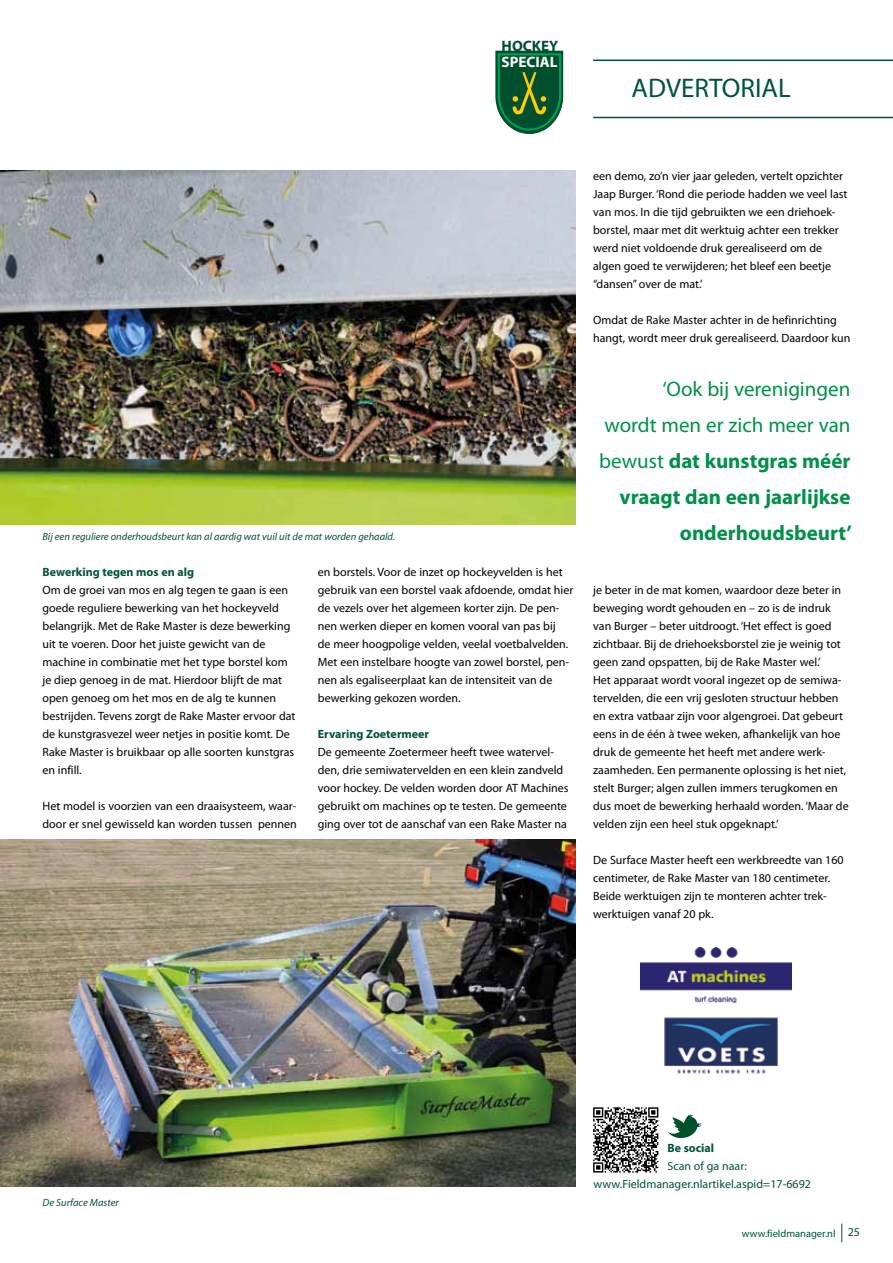
<style>
.page{position:relative;width:893px;height:1263px;background:#fff}
.page>*{position:absolute;margin:0;border:0;box-sizing:border-box;transform-origin:0 0}
.t1{font:27px "Myriad Pro";color:#00533d}
.t2{font:700 21px/36px "Myriad Pro";color:#00904a;text-align:right}
.t3{font:700 15.15px "Myriad Pro";color:#fff}
.t4{font:700 15.15px "Myriad Pro";color:#004f2e}
.t5{font:12px/18px "Myriad Pro";color:#000}
.t6{font:12px/18px "Myriad Pro";color:#00533d}
.t7{font:700 12px "Myriad Pro";color:#00533d}
.t8{font:italic 10.5px "Myriad Pro";color:#00533d}
.t9{font:10.5px "Myriad Pro";color:#00533d}
.s1{font-weight:400}
.s2{font-size:12px}
</style>
<div class="page">
<svg style="left:841px;top:1223px;width:1px;height:19px"></svg>
<hr style="left:593px;top:117px;width:300px;height:1px;background:#00533d">
<hr style="left:593px;top:60px;width:300px;height:1px;background:#00533d">
<img style="left:0;top:840px;width:575px;height:346px">
<img style="left:0;top:170px;width:575px;height:354px">
<img style="left:640px;top:948px;width:151px;height:55px">
<img style="left:664px;top:1017px;width:115px;height:57px">
<svg style="left:593px;top:1107px;width:65px;height:65px"></svg>
<svg style="left:667px;top:1114px;width:34px;height:24px"></svg>
<svg style="left:495px;top:50px;width:68px;height:84px;background:#2b7145"></svg>
<p class="t4" style="left:502px;top:36px;width:58px">HOCKEY</p>
<p class="t3" style="left:502px;top:52px;width:57px">SPECIAL</p>
<h1 class="t1" style="left:632px;top:71px;width:161px">ADVERTORIAL</h1>
<p class="t8" style="left:43px;top:530px;width:354px">Bij een reguliere onderhoudsbeurt kan al aardig wat vuil uit de mat worden gehaald.</p>
<p class="t7" style="left:43px;top:564px;width:153px">Bewerking tegen mos en alg</p>
<p class="t5" style="left:43px;top:581px;width:254px">Om de groei van mos en alg tegen te gaan is een goede reguliere bewerking van het hockeyveld belangrijk. Met de Rake Master is deze bewerking uit te voeren. Door het juiste gewicht van de machine in combinatie met het type borstel kom je diep genoeg in de mat. Hierdoor blijft de mat open genoeg om het mos en de alg te kunnen bestrijden. Tevens zorgt de Rake Master ervoor dat de kunstgrasvezel weer netjes in positie komt. De Rake Master is bruikbaar op alle soorten kunstgras en infill.</p>
<p class="t5" style="left:43px;top:797px;width:256px">Het model is voorzien van een draaisysteem, waar&shy;door er snel gewisseld kan worden tussen pennen</p>
<p class="t5" style="left:318px;top:563px;width:257px">en borstels. Voor de inzet op hockeyvelden is het gebruik van een borstel vaak afdoende, omdat hier de vezels over het algemeen korter zijn. De pen&shy;nen werken dieper en komen vooral van pas bij<br>de meer hoogpolige velden, veelal voetbalvelden.<br>Met een instelbare hoogte van zowel borstel, pen&shy;nen als egaliseerplaat kan de intensiteit van de bewerking gekozen worden.</p>
<p class="t7" style="left:318px;top:726px;width:113px">Ervaring Zoetermeer</p>
<p class="t5" style="left:318px;top:743px;width:252px">De gemeente Zoetermeer heeft twee watervel&shy;den, drie semiwatervelden en een klein zandveld voor hockey. De velden worden door AT Machines gebruikt om machines op te testen. De gemeente ging over tot de aanschaf van een Rake Master na</p>
<p class="t5" style="left:593px;top:167px;width:256px">een demo, zo’n vier jaar geleden, vertelt opzichter Jaap Burger. ‘Rond die periode hadden we veel last van mos. In die tijd gebruikten we een driehoek&shy;borstel, maar met dit werktuig achter een trekker werd niet voldoende druk gerealiseerd om de algen goed te verwijderen; het bleef een beetje “dansen” over de mat.’</p>
<p class="t5" style="left:593px;top:311px;width:259px">Omdat de Rake Master achter in de hefinrichting hangt, wordt meer druk gerealiseerd. Daardoor kun</p>
<h2 class="t2" style="left:599px;top:370px;width:254px"><span class="s1">‘Ook bij verenigingen<br>wordt men er zich meer van bewust</span> dat kunstgras méér vraagt dan een jaarlijkse onderhoudsbeurt’</h2>
<p class="t5" style="left:593px;top:581px;width:257px">je beter in de mat komen, waardoor deze beter in beweging wordt gehouden en – zo is de indruk van Burger – beter uitdroogt. ‘Het effect is goed zichtbaar. Bij de driehoeksborstel zie je weinig tot geen zand opspatten, bij de Rake Master wel.’<br>Het apparaat wordt vooral ingezet op de semiwa&shy;tervelden, die een vrij gesloten structuur hebben en extra vatbaar zijn voor algengroei. Dat gebeurt eens in de één à twee weken, afhankelijk van hoe druk de gemeente het heeft met andere werk&shy;zaamheden. Een permanente oplossing is het niet, stelt Burger; algen zullen immers terugkomen en dus moet de bewerking herhaald worden. ‘Maar de velden zijn een heel stuk opgeknapt.’</p>
<p class="t5" style="left:593px;top:851px;width:252px">De Surface Master heeft een werkbreedte van 160 centimeter, de Rake Master van 180 centimeter.<br>Beide werktuigen zijn te monteren achter trek&shy;werktuigen vanaf 20 pk.</p>
<p class="t8" style="left:43px;top:1196px;width:78px">De Surface Master</p>
<p class="t7" style="left:667px;top:1140px;width:48px">Be social</p>
<p class="t6" style="left:594px;top:1157px;width:219px;text-indent:74px">Scan of ga naar: www.Fieldmanager.nlartikel.aspid=17-6692</p>
<p class="t9" style="left:742px;top:1227px;width:120px">www.fieldmanager.nl <span class="s2">25</span></p>
</div>
